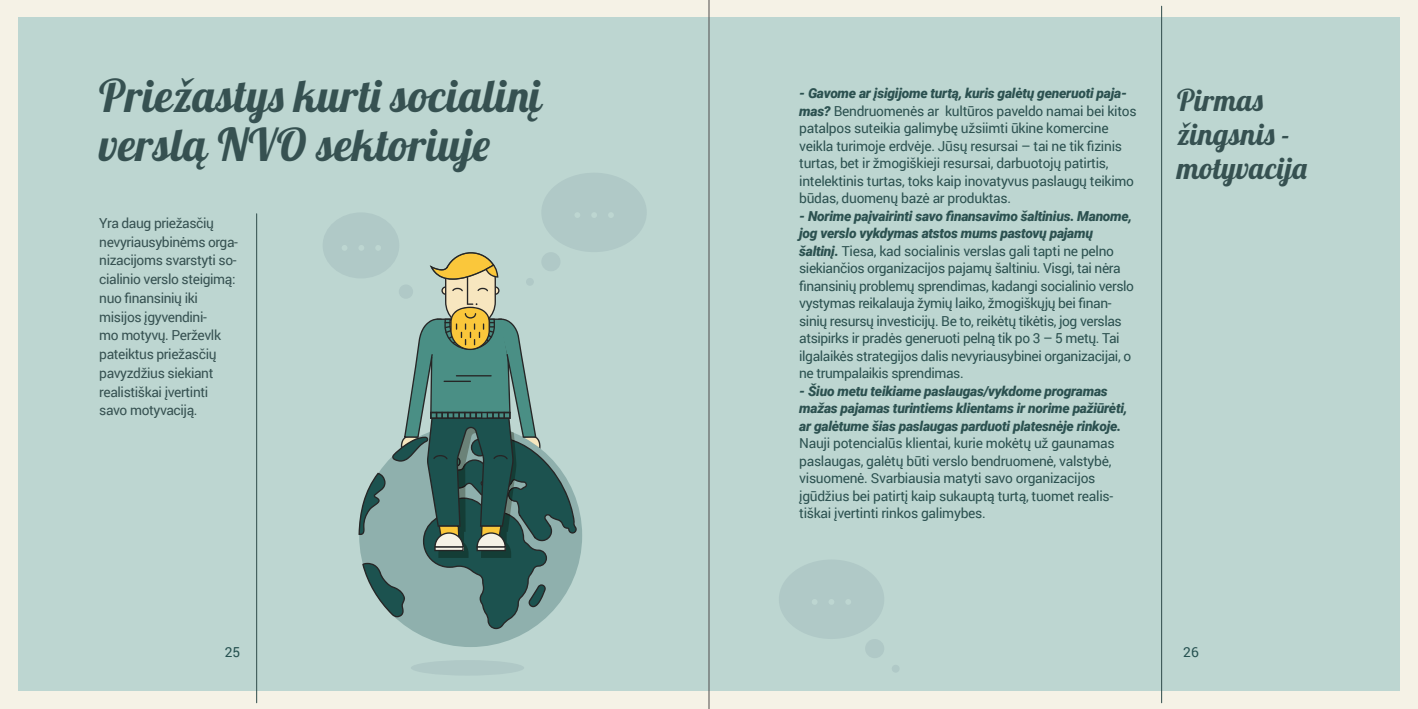
<style>
.page{position:relative;width:1418px;height:709px;background:#fff}
.page>*{position:absolute;margin:0;border:0;box-sizing:border-box;transform-origin:0 0}
.t1{font:45px/48.8px "Lobster";letter-spacing:.01em;color:#365151}
.t2{font:30px/33.8px "Lobster";letter-spacing:.01em;color:#365151}
.t3{font:13.75px/17.5px "Roboto";letter-spacing:-.02em;color:#2c5150}
.t4{font:13.75px/18.8px "Roboto";letter-spacing:-.03em;color:#365151}
.t5{font:italic 900 13.75px/17.5px "Roboto";letter-spacing:-.02em;color:#2c5150}
.t6{font:13.75px "Roboto";color:#265150}
.s1{font-weight:900;font-style:italic}
</style>
<div class="page">
<div style="left:0;top:0;width:1417px;height:709px;background:#f5f2e6"></div>
<div style="left:18px;top:18px;width:1381px;height:673px;background:#bdd6d1"></div>
<hr style="left:1161px;top:6px;width:1px;height:696px;background:#2e4b4a">
<hr style="left:256px;top:214px;width:1px;height:488px;background:#2e4b4a">
<div style="left:411px;top:660px;width:113px;height:15px;background:#b0c9c7;border-radius:50%"></div>
<div style="left:359px;top:424px;width:223px;height:223px;background:#8fb0ad;border-radius:50%"></div>
<div style="left:541px;top:173px;width:105px;height:79px;background:#b0c9c7;border-radius:50%"></div>
<div style="left:322px;top:212px;width:77px;height:66px;background:#b0c9c7;border-radius:50%"></div>
<svg style="left:575px;top:213px;width:5px;height:5px"></svg>
<svg style="left:342px;top:245px;width:5px;height:5px"></svg>
<svg style="left:592px;top:213px;width:5px;height:5px"></svg>
<svg style="left:608px;top:213px;width:6px;height:5px"></svg>
<div style="left:778px;top:559px;width:106px;height:80px;background:#b0c9c7;border-radius:50%"></div>
<div style="left:865px;top:639px;width:19px;height:19px;background:#b0c9c7;border-radius:50%"></div>
<div style="left:891px;top:664px;width:8px;height:8px;background:#b0c9c7;border-radius:50%"></div>
<svg style="left:846px;top:599px;width:5px;height:5px"></svg>
<svg style="left:829px;top:599px;width:5px;height:5px"></svg>
<svg style="left:812px;top:599px;width:5px;height:5px"></svg>
<svg style="left:358px;top:245px;width:218px;height:384px"></svg>
<hr style="left:708px;top:0;width:1px;height:709px;background:#4f4d4d">
<h1 class="t1" style="left:99px;top:71px;width:443px">Priežastys kurti socialinį verslą NVO sektoriuje</h1>
<p class="t4" style="left:99px;top:213px;width:140px">Yra daug priežasčių nevyriausybinėms orga&shy;nizacijoms svarstyti so&shy;cialinio verslo steigimą: nuo finansinių iki misijos įgyvendini-<br>mo motyvų. Perževlk pateiktus priežasčių pavyzdžius siekiant realistiškai įvertinti savo motyvaciją.</p>
<p class="t3" style="left:799px;top:84px;width:339px"><span class="s1">- Gavome ar įsigijome turtą, kuris galėtų generuoti paja&shy;mas?</span> Bendruomenės ar kultūros paveldo namai bei kitos patalpos suteikia galimybę užsiimti ūkine komercine veikla turimoje erdvėje. Jūsų resursai – tai ne tik fizinis turtas, bet ir žmogiškieji resursai, darbuotojų patirtis, intelektinis turtas, toks kaip inovatyvus paslaugų teikimo būdas, duomenų bazė ar produktas.</p>
<p class="t3" style="left:799px;top:206px;width:336px"><span class="s1">- Norime paįvairinti savo finansavimo šaltinius. Manome, jog verslo vykdymas atstos mums pastovų pajamų šaltinį.</span> Tiesa, kad socialinis verslas gali tapti ne pelno siekiančios organizacijos pajamų šaltiniu. Visgi, tai nėra finansinių problemų sprendimas, kadangi socialinio verslo vystymas reikalauja žymių laiko, žmogiškųjų bei finan&shy;sinių resursų investicijų. Be to, reikėtų tikėtis, jog verslas atsipirks ir pradės generuoti pelną tik po 3 – 5 metų. Tai ilgalaikės strategijos dalis nevyriausybinei organizacijai, o ne trumpalaikis sprendimas.</p>
<p class="t5" style="left:799px;top:381px;width:330px">- Šiuo metu teikiame paslaugas/vykdome programas mažas pajamas turintiems klientams ir norime pažiūrėti, ar galėtume šias paslaugas parduoti platesnėje rinkoje.</p>
<p class="t3" style="left:799px;top:434px;width:317px">Nauji potencialūs klientai, kurie mokėtų už gaunamas paslaugas, galėtų būti verslo bendruomenė, valstybė, visuomenė. Svarbiausia matyti savo organizacijos įgūdžius bei patirtį kaip sukauptą turtą, tuomet realis&shy;tiškai įvertinti rinkos galimybes.</p>
<h2 class="t2" style="left:1176px;top:83px;width:132px">Pirmas žingsnis - motyvacija</h2>
<p class="t6" style="left:225px;top:642px;width:17px">25</p>
<p class="t6" style="left:1183px;top:642px;width:17px">26</p>
</div>
